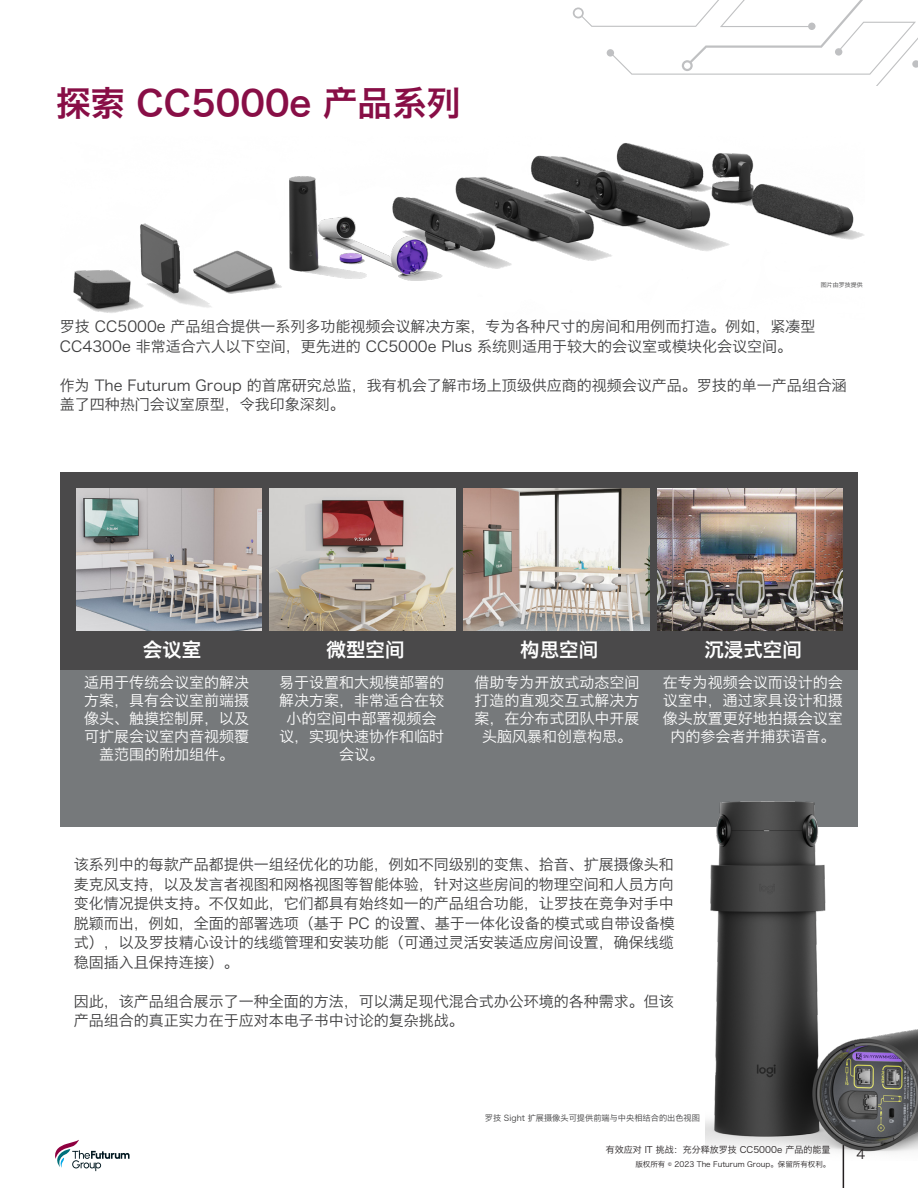
<style>
.page{position:relative;width:918px;height:1188px;background:#fff}
.page>*{position:absolute;margin:0;border:0;box-sizing:border-box;transform-origin:0 0}
.WH_Introduction_Head{font:34.5px "Hiragino Sans GB W6";color:#880e46}
.WH_Introduction_Head-2{font:19.5px "Hiragino Sans GB W6";color:#fff}
.footnote{font:15px/19.5px "Hiragino Sans GB W3";color:#3e3e3f}
.footnote-2{font:15px/18px "Hiragino Sans GB W3";color:#fff;text-align:center}
.t1{font:13.05px "Hiragino Sans GB W3";color:#231f20}
.t2{font:9px "Hiragino Sans GB W3";color:#231f20}
.footnote-3{font:8.25px "Hiragino Sans GB W3";color:#3e3e3f}
.t3{font:7.5px "Hiragino Sans GB W3";color:#231f20}
.footnote-4{font:6px "Hiragino Sans GB W3";color:#3e3e3f}
</style>
<div class="page">
<svg style="left:573px;top:0;width:345px;height:85px"></svg>
<div style="left:60px;top:472px;width:798px;height:355px;background:#76797b"></div>
<div style="left:60px;top:472px;width:798px;height:197px;background:#4a494a"></div>
<svg style="left:55px;top:1140px;width:75px;height:31px"></svg>
<img style="left:73px;top:143px;width:791px;height:170px">
<img style="left:706px;top:801px;width:212px;height:360px">
<img style="left:76px;top:488px;width:186px;height:143px">
<img style="left:270px;top:488px;width:186px;height:143px">
<img style="left:463px;top:488px;width:186px;height:143px">
<img style="left:657px;top:488px;width:186px;height:143px">
<hr style="left:843px;top:1145px;width:1px;height:43px;background:#231f20">
<p class="WH_Introduction_Head" style="left:56px;top:81px;width:406px">探索 CC5000e 产品系列</p>
<p class="footnote-4" style="left:821px;top:281px;width:43px">图片由罗技提供</p>
<p class="footnote" style="left:60px;top:316px;width:757px">罗技 CC5000e 产品组合提供一系列多功能视频会议解决方案，专为各种尺寸的房间和用例而打造。例如，紧凑型<br>CC4300e 非常适合六人以下空间，更先进的 CC5000e Plus 系统则适用于较大的会议室或模块化会议空间。</p>
<p class="footnote" style="left:60px;top:375px;width:788px">作为 The Futurum Group 的首席研究总监，我有机会了解市场上顶级供应商的视频会议产品。罗技的单一产品组合涵盖了四种热门会议室原型，令我印象深刻。</p>
<p class="WH_Introduction_Head-2" style="left:143px;top:637px;width:60px">会议室</p>
<p class="WH_Introduction_Head-2" style="left:327px;top:637px;width:79px">微型空间</p>
<p class="WH_Introduction_Head-2" style="left:520px;top:637px;width:79px">构思空间</p>
<p class="WH_Introduction_Head-2" style="left:704px;top:637px;width:99px">沉浸式空间</p>
<p class="footnote-2" style="left:84px;top:673px;width:166px">适用于传统会议室的解决方案，具有会议室前端摄像头、触摸控制屏，以及可扩展会议室内音视频覆盖范围的附加组件。</p>
<p class="footnote-2" style="left:279px;top:673px;width:166px">易于设置和大规模部署的解决方案，非常适合在较小的空间中部署视频会议，实现快速协作和临时会议。</p>
<p class="footnote-2" style="left:475px;top:673px;width:166px">借助专为开放式动态空间打造的直观交互式解决方案，在分布式团队中开展头脑风暴和创意构思。</p>
<p class="footnote-2" style="left:663px;top:673px;width:181px">在专为视频会议而设计的会议室中，通过家具设计和摄像头放置更好地拍摄会议室内的参会者并捕获语音。</p>
<p class="footnote" style="left:74px;top:854px;width:603px;text-align:justify">该系列中的每款产品都提供一组经优化的功能，例如不同级别的变焦、拾音、扩展摄像头和麦克风支持，以及发言者视图和网格视图等智能体验，针对这些房间的物理空间和人员方向变化情况提供支持。不仅如此，它们都具有始终如一的产品组合功能，让罗技在竞争对手中脱颖而出，例如，全面的部署选项（基于 PC 的设置、基于一体化设备的模式或自带设备模式），以及罗技精心设计的线缆管理和安装功能（可通过灵活安装适应房间设置，确保线缆稳固插入且保持连接）。</p>
<p class="footnote" style="left:74px;top:991px;width:601px">因此，该产品组合展示了一种全面的方法，可以满足现代混合式办公环境的各种需求。但该产品组合的真正实力在于应对本电子书中讨论的复杂挑战。</p>
<p class="footnote-3" style="left:485px;top:1113px;width:217px">罗技 Sight 扩展摄像头可提供前端与中央相结合的出色视图</p>
<p class="t2" style="left:606px;top:1144px;width:226px">有效应对 IT 挑战：充分释放罗技 CC5000e 产品的能量</p>
<p class="t1" style="left:856px;top:1146px;width:10px">4</p>
<p class="t3" style="left:635px;top:1159px;width:197px">版权所有 © 2023 The Futurum Group。保留所有权利。</p>
</div>
